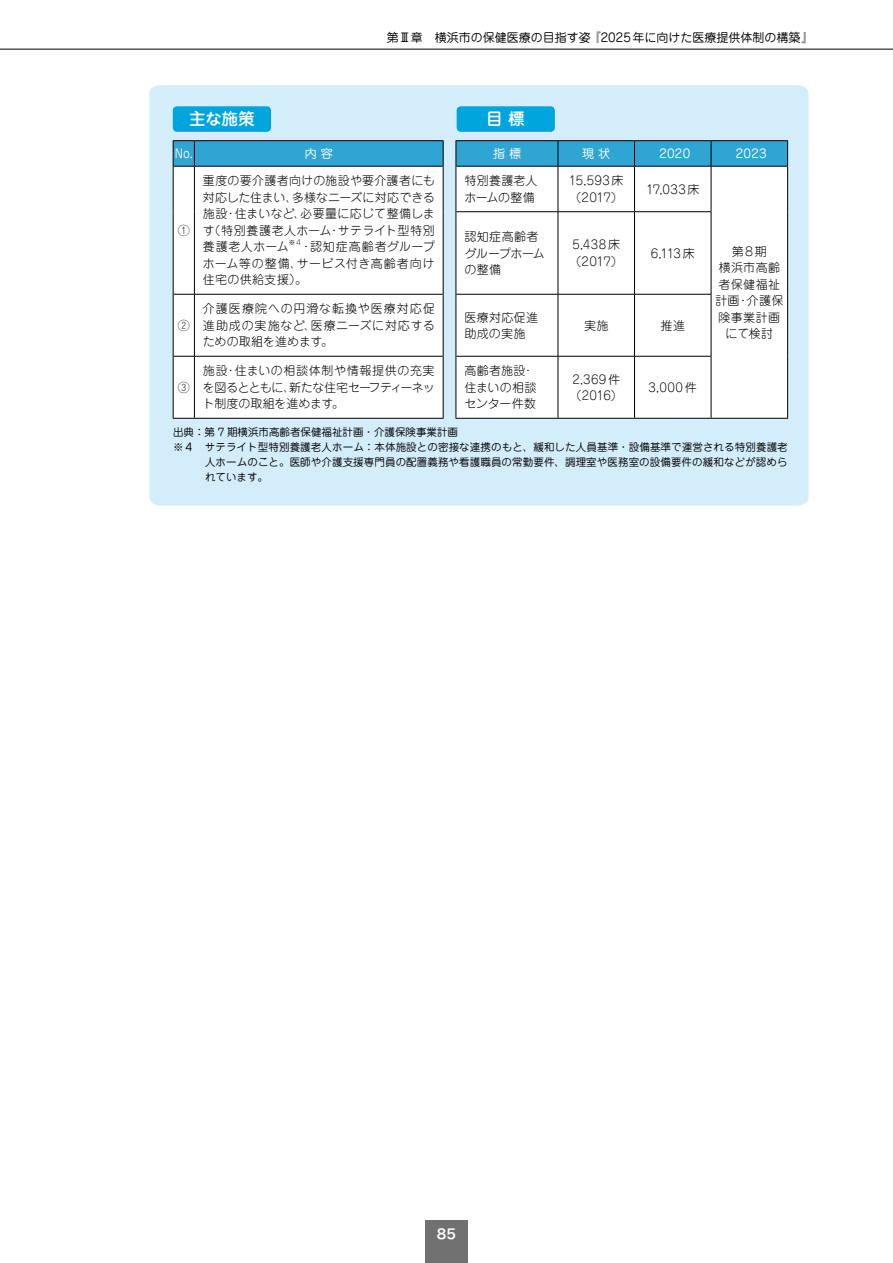
<style>
.page{position:relative;width:893px;height:1263px;background:#fff}
.page>*{position:absolute;margin:0;border:0;box-sizing:border-box;transform-origin:0 0}
.t1{font:500 16.5px "Jun 34 Pro";color:#fff}
.t2{font:13.5px "Hira Kaku Pro N W6";color:#fff}
.t3{font:300 12px/16.5px "Jun 101 Pro";letter-spacing:.025em;color:#000}
.t4{font:12px "Jun 201 Pro";color:#000}
.t5{font:12px "Jun 201 Pro";letter-spacing:.01em;color:#fff}
.t6{font:12px "Jun 201 Pro";letter-spacing:.01em;color:#fff;scale:.9 1}
.t7{font:10.5px "Jun 201 Pro";letter-spacing:.01em;color:#000}
.t8{font:300 7.05px "Jun 101 Pro";color:#000}
</style>
<div class="page">
<div style="left:425px;top:1220px;width:43px;height:43px;background:#727171"></div>
<hr style="left:0;top:49px;width:893px;height:1px;background:#000">
<div style="left:149px;top:85px;width:659px;height:421px;background:#d3edfb"></div>
<svg style="left:174px;top:167px;width:613px;height:251px"></svg>
<hr style="left:173px;top:166px;width:1px;height:46px;background:#000">
<hr style="left:443px;top:166px;width:1px;height:46px;background:#000">
<hr style="left:456px;top:166px;width:1px;height:46px;background:#000">
<hr style="left:787px;top:166px;width:1px;height:46px;background:#000">
<hr style="left:173px;top:212px;width:1px;height:82px;background:#000">
<hr style="left:443px;top:212px;width:1px;height:82px;background:#000">
<hr style="left:456px;top:212px;width:1px;height:82px;background:#000">
<hr style="left:787px;top:212px;width:1px;height:82px;background:#000">
<hr style="left:173px;top:294px;width:1px;height:62px;background:#000">
<hr style="left:443px;top:294px;width:1px;height:62px;background:#000">
<hr style="left:456px;top:294px;width:1px;height:62px;background:#000">
<hr style="left:787px;top:294px;width:1px;height:62px;background:#000">
<hr style="left:173px;top:356px;width:1px;height:62px;background:#000">
<hr style="left:443px;top:356px;width:1px;height:62px;background:#000">
<hr style="left:456px;top:356px;width:1px;height:62px;background:#000">
<hr style="left:787px;top:356px;width:1px;height:62px;background:#000">
<hr style="left:194px;top:166px;width:1px;height:46px;background:#000">
<hr style="left:558px;top:166px;width:1px;height:45px;background:#000">
<hr style="left:194px;top:212px;width:1px;height:82px;background:#000">
<hr style="left:456px;top:211px;width:102px;height:1px;background:#000">
<hr style="left:558px;top:212px;width:1px;height:82px;background:#000">
<svg style="left:174px;top:294px;width:20px;height:1px"></svg>
<hr style="left:194px;top:294px;width:249px;height:1px;background:#000">
<hr style="left:194px;top:294px;width:1px;height:62px;background:#000">
<hr style="left:456px;top:294px;width:102px;height:1px;background:#000">
<hr style="left:558px;top:294px;width:1px;height:62px;background:#000">
<svg style="left:174px;top:356px;width:20px;height:1px"></svg>
<hr style="left:194px;top:356px;width:249px;height:1px;background:#000">
<hr style="left:194px;top:356px;width:1px;height:62px;background:#000">
<hr style="left:456px;top:356px;width:102px;height:1px;background:#000">
<hr style="left:558px;top:356px;width:1px;height:62px;background:#000">
<hr style="left:634px;top:166px;width:1px;height:45px;background:#000">
<hr style="left:711px;top:166px;width:1px;height:45px;background:#000">
<hr style="left:558px;top:211px;width:76px;height:1px;background:#000">
<hr style="left:634px;top:211px;width:77px;height:1px;background:#000">
<hr style="left:634px;top:212px;width:1px;height:82px;background:#000">
<hr style="left:711px;top:212px;width:1px;height:82px;background:#000">
<hr style="left:558px;top:294px;width:76px;height:1px;background:#000">
<hr style="left:634px;top:294px;width:77px;height:1px;background:#000">
<hr style="left:634px;top:294px;width:1px;height:62px;background:#000">
<hr style="left:711px;top:294px;width:1px;height:62px;background:#000">
<hr style="left:558px;top:356px;width:76px;height:1px;background:#000">
<hr style="left:634px;top:356px;width:77px;height:1px;background:#000">
<hr style="left:634px;top:356px;width:1px;height:62px;background:#000">
<hr style="left:711px;top:356px;width:1px;height:62px;background:#000">
<svg style="left:173px;top:418px;width:21px;height:1px"></svg>
<hr style="left:194px;top:418px;width:250px;height:1px;background:#000">
<hr style="left:456px;top:418px;width:102px;height:1px;background:#000">
<hr style="left:558px;top:418px;width:76px;height:1px;background:#000">
<hr style="left:634px;top:418px;width:77px;height:1px;background:#000">
<hr style="left:711px;top:418px;width:77px;height:1px;background:#000">
<svg style="left:173px;top:140px;width:615px;height:27px;background:#309bc2"></svg>
<hr style="left:194px;top:166px;width:249px;height:1px;background:#000">
<div style="left:173px;top:106px;width:98px;height:26px;background:#00a5de;border-radius:4px"></div>
<div style="left:457px;top:106px;width:98px;height:26px;background:#00a5de;border-radius:4px"></div>
<p class="t4" style="left:387px;top:28px;width:429px">第Ⅲ章　横浜市の保健医療の目指す姿『2025年に向けた医療提供体制の構築』</p>
<h1 class="t1" style="left:189px;top:106px;width:67px">主な施策</h1>
<h1 class="t1" style="left:486px;top:106px;width:40px">目 標</h1>
<p class="t6" style="left:175px;top:144px;width:22px">No.</p>
<p class="t5" style="left:305px;top:144px;width:29px">内 容</p>
<p class="t5" style="left:493px;top:144px;width:29px">指 標</p>
<p class="t5" style="left:582px;top:144px;width:29px">現 状</p>
<p class="t5" style="left:659px;top:144px;width:32px">2020</p>
<p class="t5" style="left:736px;top:144px;width:32px">2023</p>
<p class="t3" style="left:178px;top:221px;width:13px">①</p>
<p class="t3" style="left:178px;top:316px;width:13px">②</p>
<p class="t3" style="left:203px;top:171px;width:233px;text-align:justify">重度の要介護者向けの施設や要介護者にも対応した住まい、多様なニーズに対応できる施設・住まいなど、必要量に応じて整備します（特別養護老人ホーム・サテライト型特別養護老人ホーム</p>
<p class="t8" style="left:289px;top:237px;width:15px">※４</p>
<p class="t3" style="left:203px;top:237px;width:233px;text-align:justify;text-indent:97px">・認知症高齢者グループホーム等の整備、サービス付き高齢者向け住宅の供給支援）。</p>
<p class="t3" style="left:464px;top:171px;width:75px">特別養護老人ホームの整備</p>
<p class="t3" style="left:569px;top:171px;width:56px">15,593床（2017）</p>
<p class="t3" style="left:646px;top:179px;width:55px">17,033床</p>
<p class="t3" style="left:464px;top:227px;width:82px">認知症高齢者グループホームの整備</p>
<p class="t3" style="left:570px;top:235px;width:55px">5,438床（2017）</p>
<p class="t3" style="left:651px;top:243px;width:46px">6,113床</p>
<p class="t3" style="left:203px;top:299px;width:233px;text-align:justify">介護医療院への円滑な転換や医療対応促進助成の実施など、医療ニーズに対応するための取組を進めます。</p>
<p class="t3" style="left:464px;top:307px;width:75px">医療対応促進助成の実施</p>
<p class="t3" style="left:584px;top:316px;width:26px">実施</p>
<p class="t3" style="left:660px;top:316px;width:26px">推進</p>
<p class="t3" style="left:715px;top:241px;width:69px;text-align:center">第８期<br>横浜市高齢者保健福祉計画・介護保険事業計画にて検討</p>
<p class="t3" style="left:203px;top:361px;width:233px;text-align:justify">施設・住まいの相談体制や情報提供の充実を図るとともに、新たな住宅セーフティーネット制度の取組を進めます。</p>
<p class="t3" style="left:464px;top:361px;width:73px">高齢者施設・住まいの相談センター件数</p>
<p class="t3" style="left:570px;top:369px;width:54px">2,369件（2016）</p>
<p class="t3" style="left:649px;top:378px;width:50px">3,000件</p>
<p class="t7" style="left:173px;top:424px;width:286px">出典：第 7 期横浜市高齢者保健福祉計画・介護保険事業計画</p>
<p class="t7" style="left:173px;top:439px;width:616px">※４　サテライト型特別養護老人ホーム：本体施設との密接な連携のもと、緩和した人員基準・設備基準で運営される特別養護老</p>
<p class="t7" style="left:205px;top:454px;width:584px">人ホームのこと。医師や介護支援専門員の配置義務や看護職員の常勤要件、調理室や医務室の設備要件の緩和などが認めら</p>
<p class="t7" style="left:205px;top:469px;width:64px">れています。</p>
<p class="t3" style="left:178px;top:378px;width:13px">③</p>
<p class="t2" style="left:437px;top:1221px;width:21px">85</p>
</div>
